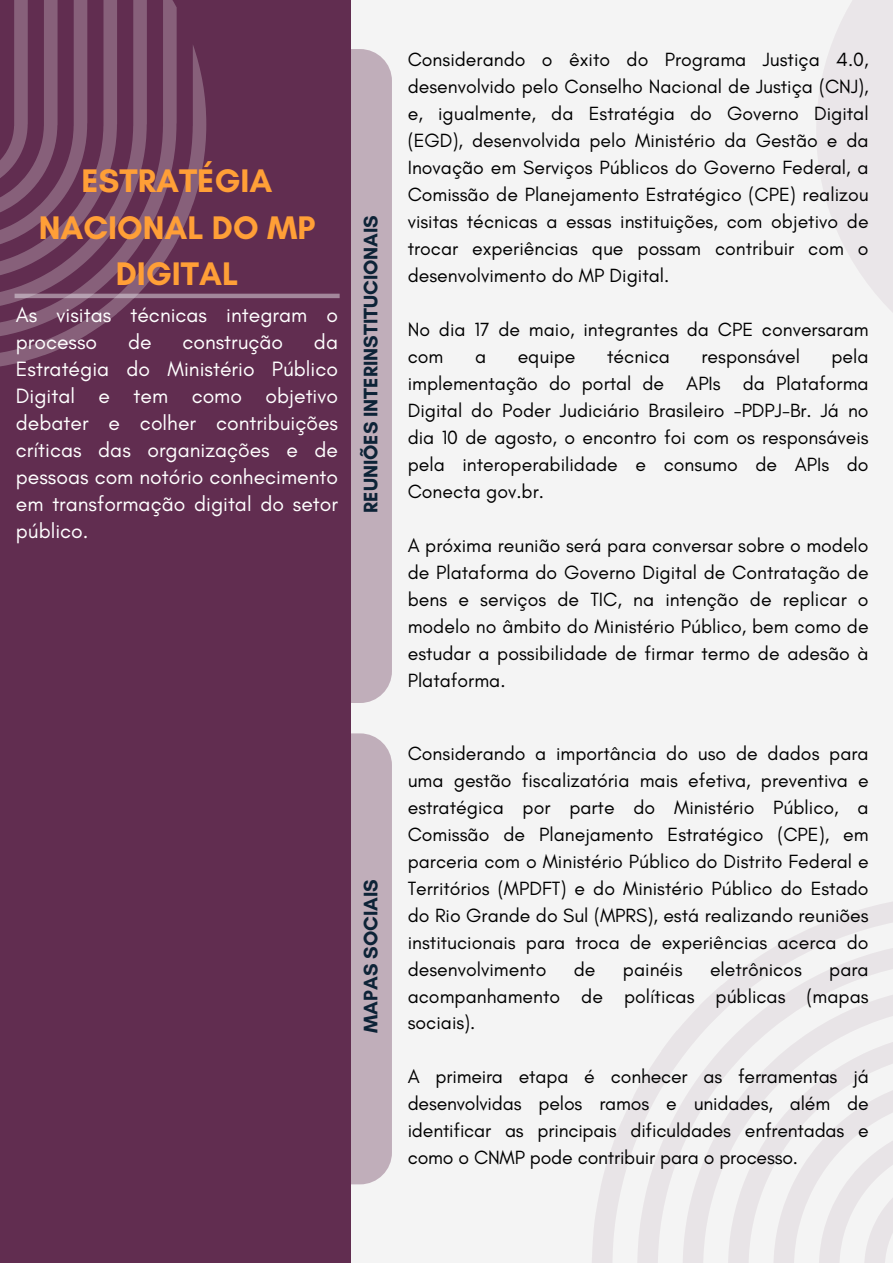
<style>
.page{position:relative;width:893px;height:1264px;background:#fff}
.page>*{position:absolute;margin:0;border:0;box-sizing:border-box;transform-origin:0 0}
.t1{font:700 33.3px/46px "Glacial Indifference";color:#ff9f37;text-align:center}
.t2{font:21.15px/27px "Glacial Indifference";color:#fff}
.t3{font:700 19.95px "Glacial Indifference";color:#0d2337}
.t4{font:19.5px/27px "Glacial Indifference";color:#000;text-align:justify}
</style>
<div class="page">
<div style="left:0;top:0;width:892px;height:1262px;background:#f4f4f4"></div>
<div style="left:816px;top:0;width:76px;height:394px;background:linear-gradient(to right,#f1eff0,#ebe8ea)"></div>
<div style="left:207px;top:49px;width:185px;height:654px;background:#c0aeba;border-radius:32px"></div>
<div style="left:0;top:0;width:351px;height:1262px;background:#612d50"></div>
<svg style="left:163px;top:0;width:14px;height:44px"></svg>
<svg style="left:0;top:44px;width:206px;height:323px"></svg>
<svg style="left:0;top:0;width:147px;height:310px"></svg>
<svg style="left:0;top:0;width:117px;height:280px"></svg>
<svg style="left:592px;top:902px;width:300px;height:360px"></svg>
<svg style="left:682px;top:984px;width:210px;height:278px"></svg>
<svg style="left:728px;top:1030px;width:164px;height:232px"></svg>
<svg style="left:15px;top:294px;width:324px;height:4px"></svg>
<svg style="left:207px;top:733px;width:185px;height:451px"></svg>
<p class="t1" style="left:39px;top:158px;width:278px">ESTRATÉGIA<br>NACIONAL DO MP<br>DIGITAL</p>
<p class="t2" style="left:16px;top:301px;width:323px">As visitas técnicas integram o processo</p>
<p class="t2" style="left:16px;top:328px;width:323px;text-align:justify;text-indent:298px">da Estratégia do Ministério Público Digital e tem como objetivo debater e colher contribuições críticas das organizações e de pessoas com notório conhecimento em transformação digital do setor público.</p>
<p class="t2" style="left:128px;top:328px;width:25px">de</p>
<p class="t2" style="left:182px;top:328px;width:102px">construção</p>
<p class="t3" style="left:358px;top:512px;width:299px;rotate:-90deg">REUNIÕES INTERINSTITUCIONAIS</p>
<p class="t3" style="left:358px;top:1032px;width:155px;rotate:-90deg">MAPAS SOCIAIS</p>
<p class="t4" style="left:407px;top:46px;width:462px">Considerando o êxito do Programa Justiça 4.0, desenvolvido pelo Conselho Nacional de Justiça (CNJ), e, igualmente, da Estratégia do Governo Digital (EGD), desenvolvida pelo Ministério da Gestão e da Inovação em Serviços Públicos do Governo Federal, a Comissão de Planejamento Estratégico (CPE) realizou visitas técnicas a essas instituições, com objetivo de trocar experiências que possam contribuir com o desenvolvimento do MP Digital.</p>
<p class="t4" style="left:407px;top:316px;width:462px">No dia 17 de maio, integrantes da CPE conversaram com</p>
<p class="t4" style="left:407px;top:343px;width:462px;text-indent:424px">pela implementação do portal de APIs da Plataforma Digital do Poder Judiciário Brasileiro -PDPJ-Br. Já no dia 10 de agosto, o encontro foi com os responsáveis pela interoperabilidade e consumo de APIs do Conecta gov.br.</p>
<p class="t4" style="left:407px;top:531px;width:462px">A próxima reunião será para conversar sobre o modelo de Plataforma do Governo Digital de Contratação de bens e serviços de TIC, na intenção de replicar o modelo no âmbito do Ministério Público, bem como de estudar a possibilidade de firmar termo de adesão à Plataforma.</p>
<p class="t4" style="left:475px;top:343px;width:13px">a</p>
<p class="t4" style="left:517px;top:343px;width:59px">equipe</p>
<p class="t4" style="left:607px;top:343px;width:64px">técnica</p>
<p class="t4" style="left:701px;top:343px;width:100px">responsável</p>
<p class="t4" style="left:407px;top:739px;width:462px">Considerando a importância do uso de dados para uma gestão fiscalizatória mais efetiva, preventiva e estratégica por parte do Ministério Público, a Comissão de Planejamento Estratégico (CPE), em parceria com o Ministério Público do Distrito Federal e Territórios (MPDFT) e do Ministério Público do Estado do Rio Grande do Sul (MPRS), está realizando reuniões institucionais para troca de experiências acerca do desenvolvimento</p>
<p class="t4" style="left:573px;top:955px;width:23px">de</p>
<p class="t4" style="left:623px;top:955px;width:61px">painéis</p>
<p class="t4" style="left:710px;top:955px;width:93px">eletrônicos</p>
<p class="t4" style="left:407px;top:955px;width:462px;text-indent:421px">para acompanhamento de políticas públicas (mapas sociais).</p>
<p class="t4" style="left:407px;top:1063px;width:462px">A primeira etapa é conhecer as ferramentas já desenvolvidas pelos ramos e unidades, além de identificar as principais dificuldades enfrentadas e como o CNMP pode contribuir para o processo.</p>
</div>
